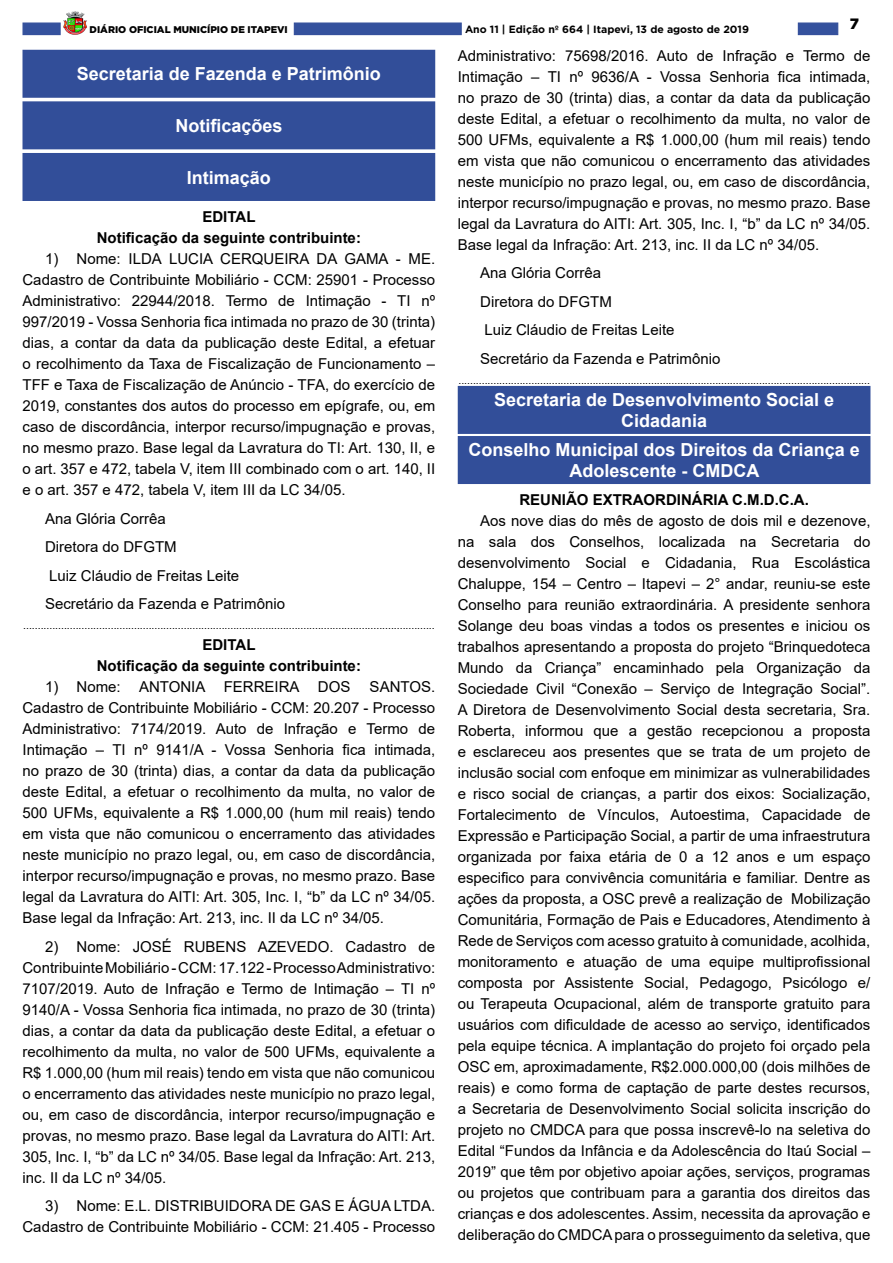
<style>
.page{position:relative;width:893px;height:1263px;background:#fff}
.page>*{position:absolute;margin:0;border:0;box-sizing:border-box;transform-origin:0 0}
.t1{font:700 18px/21.6px "Arial";color:#fff;text-align:center}
._2_-_Corpo{font:15px/21px "Arial";color:#000;text-align:justify}
._1_-_Cabeçalho{font:700 15px "Arial";color:#000}
.t2{font:900 15px "Gotham";color:#000}
._4_-_Fim{font:10.5px "Arial";color:#000}
.t3{font:700 10.5px "Gotham";color:#000}
.t4{font:900 9.75px "Gotham";color:#000}
</style>
<div class="page">
<div style="left:22px;top:23px;width:39px;height:12px;background:#34519d;border:1px solid #334f9b"></div>
<div style="left:798px;top:23px;width:40px;height:12px;background:#34519d"></div>
<img style="left:63px;top:11px;width:24px;height:24px">
<div style="left:294px;top:23px;width:168px;height:12px;background:#34519d"></div>
<div style="left:23px;top:50px;width:412px;height:47px;background:#324e99"></div>
<div style="left:22px;top:50px;width:413px;height:48px;border:1px solid #324e99"></div>
<div style="left:23px;top:102px;width:412px;height:47px;background:#324e99"></div>
<div style="left:22px;top:101px;width:413px;height:48px;border:1px solid #324e99"></div>
<div style="left:23px;top:154px;width:412px;height:46px;background:#324e99"></div>
<div style="left:22px;top:153px;width:413px;height:48px;border:1px solid #324e99"></div>
<div style="left:458px;top:386px;width:412px;height:47px;background:#324e99"></div>
<div style="left:458px;top:386px;width:412px;height:48px;border:1px solid #324e99"></div>
<div style="left:458px;top:437px;width:412px;height:46px;background:#324e99"></div>
<div style="left:458px;top:436px;width:412px;height:48px;border:1px solid #324e99"></div>
<p class="t4" style="left:90px;top:23px;width:200px">DIÁRIO OFICIAL MUNICÍPIO DE ITAPEVI</p>
<p class="t3" style="left:465px;top:22px;width:285px">Ano 11 | Edição nº 664 | Itapevi, 13 de agosto de 2019</p>
<p class="t2" style="left:850px;top:13px;width:11px">7</p>
<p class="t1" style="left:77px;top:63px;width:306px">Secretaria de Fazenda e Patrimônio</p>
<p class="t1" style="left:175px;top:115px;width:109px">Notificações</p>
<p class="t1" style="left:187px;top:167px;width:86px">Intimação</p>
<p class="_1_-_Cabeçalho" style="left:202px;top:206px;width:55px">EDITAL</p>
<p class="_1_-_Cabeçalho" style="left:97px;top:227px;width:266px">Notificação da seguinte contribuinte:</p>
<p class="_2_-_Corpo" style="left:22px;top:248px;width:414px;text-indent:22px">1) Nome: ILDA LUCIA CERQUEIRA DA GAMA - ME.<br>Cadastro de Contribuinte Mobiliário - CCM: 25901 - Processo Administrativo: 22944/2018. Termo de Intimação - TI nº 997/2019 - Vossa Senhoria fica intimada no prazo de 30 (trinta) dias, a contar da data da publicação deste Edital, a efetuar o recolhimento da Taxa de Fiscalização de Funcionamento – TFF e Taxa de Fiscalização de Anúncio - TFA, do exercício de 2019, constantes dos autos do processo em epígrafe, ou, em caso de discordância, interpor recurso/impugnação e provas, no mesmo prazo. Base legal da Lavratura do TI: Art. 130, II, e o art. 357 e 472, tabela V, item III combinado com o art. 140, II e o art. 357 e 472, tabela V, item III da LC 34/05.</p>
<p class="_2_-_Corpo" style="left:45px;top:508px;width:122px">Ana Glória Corrêa</p>
<p class="_2_-_Corpo" style="left:45px;top:536px;width:133px">Diretora do DFGTM</p>
<p class="_2_-_Corpo" style="left:49px;top:565px;width:192px">Luiz Cláudio de Freitas Leite</p>
<p class="_2_-_Corpo" style="left:45px;top:593px;width:242px">Secretário da Fazenda e Patrimônio</p>
<p class="_4_-_Fim" style="left:23px;top:618px;width:413px">.............................................................................................................................................</p>
<p class="_1_-_Cabeçalho" style="left:202px;top:634px;width:55px">EDITAL</p>
<p class="_1_-_Cabeçalho" style="left:97px;top:655px;width:266px">Notificação da seguinte contribuinte:</p>
<p class="_2_-_Corpo" style="left:45px;top:676px;width:307px">1) Nome: ANTONIA FERREIRA DOS</p>
<p class="_2_-_Corpo" style="left:22px;top:676px;width:414px;text-indent:347px">SANTOS.<br>Cadastro de Contribuinte Mobiliário - CCM: 20.207 - Processo Administrativo: 7174/2019. Auto de Infração e Termo de Intimação – TI nº 9141/A - Vossa Senhoria fica intimada, no prazo de 30 (trinta) dias, a contar da data da publicação deste Edital, a efetuar o recolhimento da multa, no valor de 500 UFMs, equivalente a R$ 1.000,00 (hum mil reais) tendo em vista que não comunicou o encerramento das atividades neste município no prazo legal, ou, em caso de discordância, interpor recurso/impugnação e provas, no mesmo prazo. Base legal da Lavratura do AITI: Art. 305, Inc. I, “b” da LC nº 34/05.<br>Base legal da Infração: Art. 213, inc. II da LC nº 34/05.</p>
<p class="_2_-_Corpo" style="left:22px;top:936px;width:414px;text-indent:22px">2) Nome: JOSÉ RUBENS AZEVEDO. Cadastro de Contribuinte Mobiliário - CCM: 17.122 - Processo Administrativo:<br>7107/2019. Auto de Infração e Termo de Intimação – TI nº 9140/A - Vossa Senhoria fica intimada, no prazo de 30 (trinta) dias, a contar da data da publicação deste Edital, a efetuar o recolhimento da multa, no valor de 500 UFMs, equivalente a R$ 1.000,00 (hum mil reais) tendo em vista que não comunicou o encerramento das atividades neste município no prazo legal, ou, em caso de discordância, interpor recurso/impugnação e provas, no mesmo prazo. Base legal da Lavratura do AITI: Art.<br>305, Inc. I, “b” da LC nº 34/05. Base legal da Infração: Art. 213, inc. II da LC nº 34/05.</p>
<p class="_2_-_Corpo" style="left:22px;top:1195px;width:414px;text-align:right">3) Nome: E.L. DISTRIBUIDORA DE GAS E ÁGUA LTDA.<br>Cadastro de Contribuinte Mobiliário - CCM: 21.405 - Processo</p>
<p class="_2_-_Corpo" style="left:458px;top:45px;width:414px">Administrativo: 75698/2016. Auto de Infração e Termo de Intimação – TI nº 9636/A - Vossa Senhoria fica intimada, no prazo de 30 (trinta) dias, a contar da data da publicação deste Edital, a efetuar o recolhimento da multa, no valor de 500 UFMs, equivalente a R$ 1.000,00 (hum mil reais) tendo em vista que não comunicou o encerramento das atividades neste município no prazo legal, ou, em caso de discordância, interpor recurso/impugnação e provas, no mesmo prazo. Base legal da Lavratura do AITI: Art. 305, Inc. I, “b” da LC nº 34/05.<br>Base legal da Infração: Art. 213, inc. II da LC nº 34/05.</p>
<p class="_2_-_Corpo" style="left:480px;top:262px;width:122px">Ana Glória Corrêa</p>
<p class="_2_-_Corpo" style="left:480px;top:291px;width:133px">Diretora do DFGTM</p>
<p class="_2_-_Corpo" style="left:484px;top:319px;width:192px">Luiz Cláudio de Freitas Leite</p>
<p class="_2_-_Corpo" style="left:480px;top:348px;width:242px">Secretário da Fazenda e Patrimônio</p>
<p class="_4_-_Fim" style="left:458px;top:373px;width:413px">.............................................................................................................................................</p>
<p class="t1" style="left:494px;top:389px;width:342px">Secretaria de Desenvolvimento Social e</p>
<p class="t1" style="left:621px;top:410px;width:88px">Cidadania</p>
<p class="t1" style="left:469px;top:439px;width:393px">Conselho Municipal dos Direitos da Criança e<br>Adolescente - CMDCA</p>
<p class="_1_-_Cabeçalho" style="left:519px;top:489px;width:291px">REUNIÃO EXTRAORDINÁRIA C.M.D.C.A.</p>
<p class="_2_-_Corpo" style="left:458px;top:510px;width:414px;text-indent:22px">Aos nove dias do mês de agosto de dois mil e dezenove, na sala dos Conselhos, localizada na Secretaria do desenvolvimento Social e Cidadania, Rua Escolástica Chaluppe, 154 – Centro – Itapevi – 2° andar, reuniu-se este Conselho para reunião extraordinária. A presidente senhora Solange deu boas vindas a todos os presentes e iniciou os trabalhos apresentando a proposta do projeto “Brinquedoteca Mundo da Criança” encaminhado pela Organização da Sociedade Civil “Conexão – Serviço de Integração Social”.<br>A Diretora de Desenvolvimento Social desta secretaria, Sra.<br>Roberta, informou que a gestão recepcionou a proposta e esclareceu aos presentes que se trata de um projeto de inclusão social com enfoque em minimizar as vulnerabilidades e risco social de crianças, a partir dos eixos: Socialização, Fortalecimento de Vínculos, Autoestima, Capacidade de Expressão e Participação Social, a partir de uma infraestrutura organizada por faixa etária de 0 a 12 anos e um espaço especifico para convivência comunitária e familiar. Dentre as ações da proposta, a OSC prevê a realização de Mobilização Comunitária, Formação de Pais e Educadores, Atendimento à Rede de Serviços com acesso gratuito à comunidade, acolhida, monitoramento e atuação de uma equipe multiprofissional composta por Assistente Social, Pedagogo, Psicólogo e/ ou Terapeuta Ocupacional, além de transporte gratuito para usuários com dificuldade de acesso ao serviço, identificados pela equipe técnica. A implantação do projeto foi orçado pela OSC em, aproximadamente, R$2.000.000,00 (dois milhões de reais) e como forma de captação de parte destes recursos, a Secretaria de Desenvolvimento Social solicita inscrição do projeto no CMDCA para que possa inscrevê-lo na seletiva do Edital “Fundos da Infância e da Adolescência do Itaú Social – 2019” que têm por objetivo apoiar ações, serviços, programas ou projetos que contribuam para a garantia dos direitos das crianças e dos adolescentes. Assim, necessita da aprovação e deliberação do CMDCA para o prosseguimento da seletiva, que</p>
</div>
